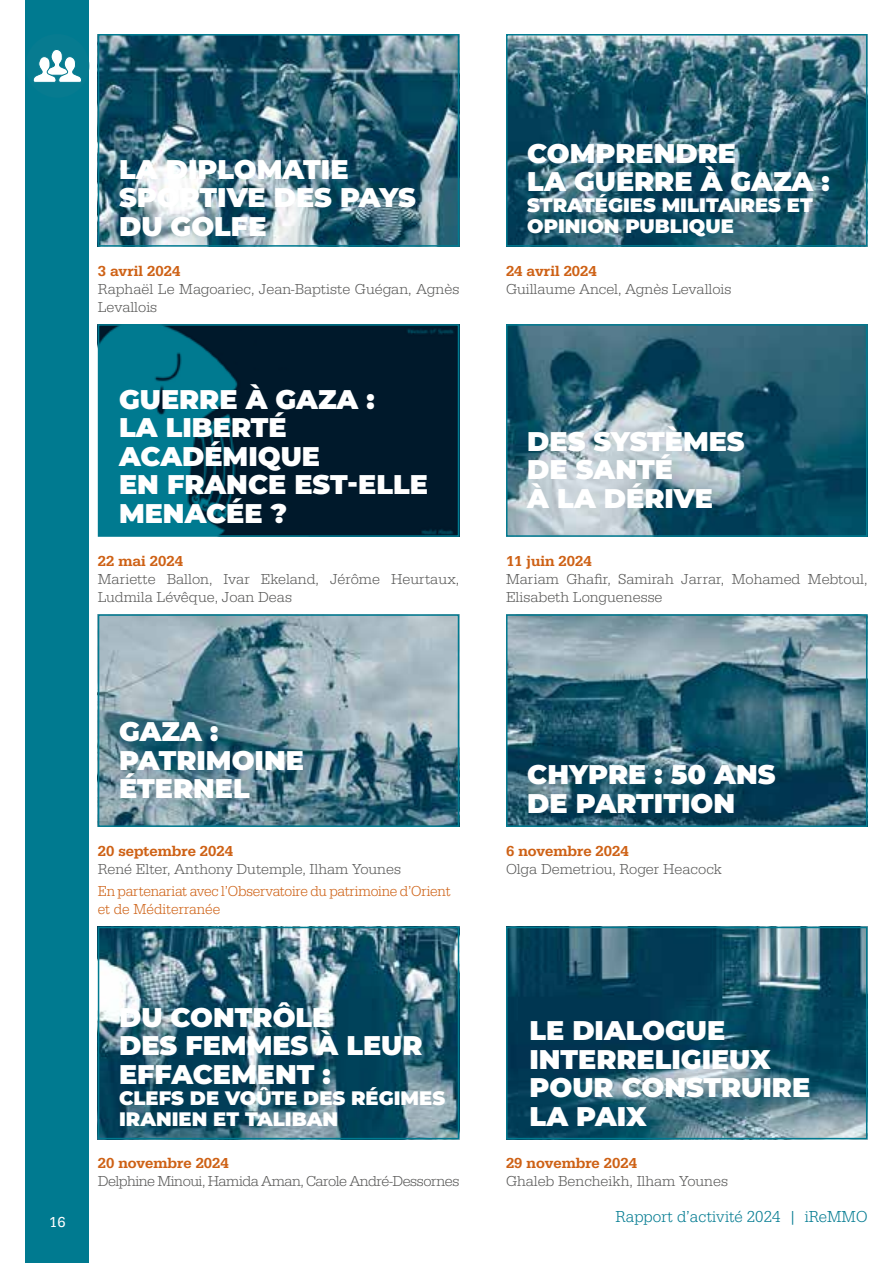
<style>
.page{position:relative;width:893px;height:1263px;background:#fff}
.page>*{position:absolute;margin:0;border:0;box-sizing:border-box;transform-origin:0 0}
.t1{font:900 27px/28.5px "Montserrat";color:#fff}
.t2{font:900 19.5px/21px "Montserrat";color:#fff}
.t3{font:300 16.5px "Egyptienne URW Nar";color:#007a90}
.t4{font:300 15px/18px "Egyptienne URW";color:#575756}
.t5{font:500 15px "Egyptienne URW";color:#ce6115}
.t6{font:300 15px/18px "Egyptienne URW Nar";letter-spacing:-.015em;color:#ce6115}
.t7{font:300 15px "Egyptienne URW";letter-spacing:-.03em;color:#575756}
.t8{font:15px "Egyptienne URW";color:#fff}
</style>
<div class="page">
<div style="left:26px;top:0;width:63px;height:1263px;background:#007a90"></div>
<div style="left:26px;top:34px;width:63px;height:64px;background:#077b90;border-radius:50%"></div>
<svg style="left:33px;top:50px;width:49px;height:32px"></svg>
<img style="left:101px;top:37px;width:355px;height:207px">
<div style="left:98px;top:34px;width:361px;height:213px;border:2px solid #007a90"></div>
<img style="left:509px;top:37px;width:355px;height:207px">
<div style="left:506px;top:34px;width:361px;height:213px;border:2px solid #007a90"></div>
<img style="left:101px;top:327px;width:355px;height:207px">
<div style="left:98px;top:324px;width:361px;height:213px;border:2px solid #007a90"></div>
<img style="left:509px;top:327px;width:355px;height:207px">
<div style="left:506px;top:324px;width:361px;height:213px;border:2px solid #007a90"></div>
<img style="left:101px;top:617px;width:355px;height:207px">
<div style="left:98px;top:614px;width:361px;height:213px;border:2px solid #007a90"></div>
<img style="left:509px;top:617px;width:355px;height:207px">
<div style="left:506px;top:614px;width:361px;height:213px;border:2px solid #007a90"></div>
<img style="left:101px;top:930px;width:355px;height:206px">
<div style="left:98px;top:927px;width:361px;height:212px;border:2px solid #007a90"></div>
<img style="left:509px;top:930px;width:355px;height:206px">
<div style="left:506px;top:927px;width:361px;height:212px;border:2px solid #007a90"></div>
<h1 class="t1" style="left:119px;top:153px;width:298px">LA DIPLOMATIE<br>SPORTIVE DES PAYS<br>DU GOLFE</h1>
<p class="t5" style="left:98px;top:262px;width:84px">3 avril 2024</p>
<p class="t4" style="left:98px;top:280px;width:363px">Raphaël Le Magoariec, Jean-Baptiste Guégan, Agnès<br>Levallois</p>
<h1 class="t1" style="left:119px;top:383px;width:310px">GUERRE À GAZA :<br>LA LIBERTÉ<br>ACADÉMIQUE<br>EN FRANCE EST-ELLE<br>MENACÉE ?</h1>
<p class="t5" style="left:98px;top:552px;width:87px">22 mai 2024</p>
<p class="t4" style="left:98px;top:570px;width:363px">Mariette Ballon, Ivar Ekeland, Jérôme Heurtaux,<br>Ludmila Lévêque, Joan Deas</p>
<h1 class="t1" style="left:119px;top:715px;width:186px">GAZA :<br>PATRIMOINE<br>ÉTERNEL</h1>
<p class="t5" style="left:98px;top:842px;width:137px">20 septembre 2024</p>
<p class="t4" style="left:98px;top:860px;width:305px">René Elter, Anthony Dutemple, Ilham Younes</p>
<p class="t6" style="left:98px;top:882px;width:354px">En partenariat avec l’Observatoire du patrimoine d’Orient et de Méditerranée</p>
<h1 class="t1" style="left:119px;top:1001px;width:305px">DU CONTRÔLE<br>DES FEMMES À LEUR<br>EFFACEMENT :</h1>
<h2 class="t2" style="left:119px;top:1086px;width:328px">CLEFS DE VOÛTE DES RÉGIMES<br>IRANIEN ET TALIBAN</h2>
<p class="t5" style="left:98px;top:1154px;width:133px">20 novembre 2024</p>
<p class="t7" style="left:98px;top:1173px;width:363px">Delphine Minoui, Hamida Aman, Carole André-Dessornes</p>
<h1 class="t1" style="left:527px;top:137px;width:304px">COMPRENDRE<br>LA GUERRE À GAZA :</h1>
<h2 class="t2" style="left:527px;top:194px;width:287px">STRATÉGIES MILITAIRES ET<br>OPINION PUBLIQUE</h2>
<p class="t5" style="left:506px;top:262px;width:92px">24 avril 2024</p>
<p class="t4" style="left:506px;top:280px;width:227px">Guillaume Ancel, Agnès Levallois</p>
<h1 class="t1" style="left:527px;top:425px;width:219px">DES SYSTÈMES<br>DE SANTÉ<br>À LA DÉRIVE</h1>
<p class="t5" style="left:506px;top:552px;width:87px">11 juin 2024</p>
<p class="t4" style="left:506px;top:570px;width:363px">Mariam Ghafir, Samirah Jarrar, Mohamed Mebtoul,<br>Elisabeth Longuenesse</p>
<h1 class="t1" style="left:527px;top:759px;width:250px">CHYPRE : 50 ANS<br>DE PARTITION</h1>
<p class="t5" style="left:506px;top:842px;width:124px">6 novembre 2024</p>
<p class="t4" style="left:506px;top:860px;width:217px">Olga Demetriou, Roger Heacock</p>
<h1 class="t1" style="left:529px;top:1014px;width:282px">LE DIALOGUE<br>INTERRELIGIEUX<br>POUR CONSTRUIRE<br>LA PAIX</h1>
<p class="t5" style="left:506px;top:1154px;width:133px">29 novembre 2024</p>
<p class="t4" style="left:506px;top:1173px;width:223px">Ghaleb Bencheikh, Ilham Younes</p>
<p class="t8" style="left:49px;top:1213px;width:18px">16</p>
<p class="t3" style="left:615px;top:1207px;width:253px">Rapport d’activité 2024 | iReMMO</p>
</div>
